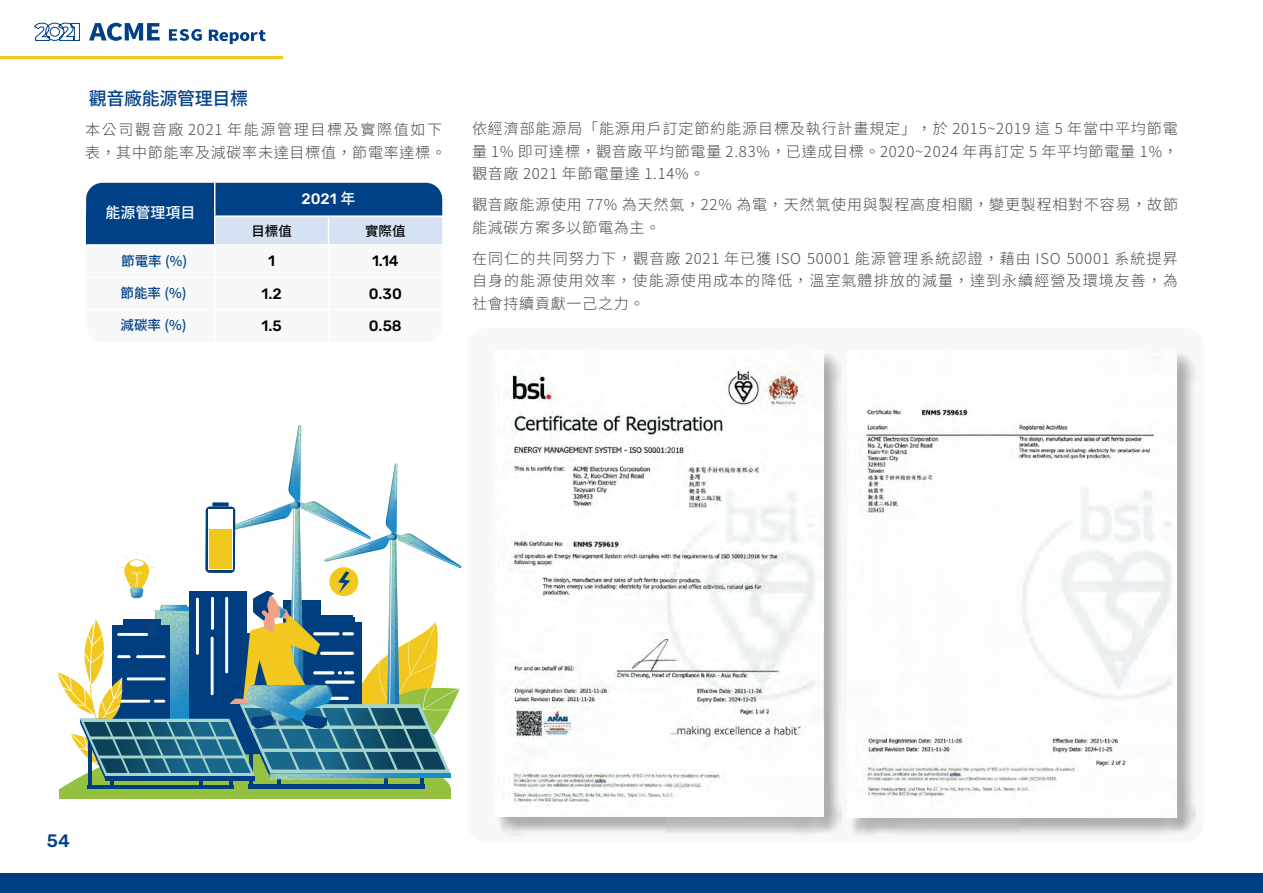
<style>
.page{position:relative;width:1263px;height:893px;background:#fff}
.page>*{position:absolute;margin:0;border:0;box-sizing:border-box;transform-origin:0 0}
.t1{font:500 18px "Noto Sans CJ Ktc";letter-spacing:-.02em;color:#004087}
.t2{font:500 18px "Rubik";color:#003f86}
.t3{font:300 15px/22.5px "Noto Sans CJ Ktc";letter-spacing:.05em;color:#4c4948}
.t4{font:500 15px "Rubik";color:#000}
.t5{font:500 15px "Noto Sans CJ Ktc";color:#fff}
.t6{font:500 15px "Rubik";color:#fff}
.t7{font:500 13.5px "Noto Sans CJ Ktc";color:#004087}
.t8{font:500 13.5px "Noto Sans CJ Ktc";color:#000}
.s1{font-family:"Noto Sans CJ Ktc"}
</style>
<div class="page">
<div style="left:0;top:874px;width:1263px;height:19px;background:#003f86"></div>
<hr style="left:0;top:56px;width:283px;height:2px;background:#f4c91c">
<svg style="left:169px;top:29px;width:33px;height:12px"></svg>
<svg style="left:34px;top:22px;width:46px;height:19px"></svg>
<svg style="left:89px;top:23px;width:71px;height:18px"></svg>
<svg style="left:209px;top:30px;width:57px;height:14px"></svg>
<div style="left:468px;top:328px;width:735px;height:514px;background:#f7f8f8;border-radius:17px"></div>
<div style="left:86px;top:183px;width:356px;height:159px;background:#f7f8f8;border-radius:17px"></div>
<div style="left:59px;top:789px;width:392px;height:9px;background:#95c141"></div>
<svg style="left:57px;top:425px;width:404px;height:364px"></svg>
<img style="left:207px;top:647px;width:137px;height:112px">
<div style="left:496px;top:354px;width:345px;height:481px;background:#000;opacity:.3"></div>
<img style="left:496px;top:354px;width:327px;height:463px">
<div style="left:850px;top:353px;width:345px;height:483px;background:#000;opacity:.3"></div>
<img style="left:850px;top:353px;width:327px;height:464px">
<svg style="left:86px;top:183px;width:356px;height:61px;background:#4272a8"></svg>
<hr style="left:86px;top:244px;width:129px;height:2px;background:#fff">
<hr style="left:215px;top:244px;width:113px;height:2px;background:#fff">
<hr style="left:214px;top:246px;width:1px;height:31px;background:#fff">
<hr style="left:328px;top:244px;width:114px;height:2px;background:#fff">
<hr style="left:328px;top:246px;width:1px;height:31px;background:#fff">
<hr style="left:86px;top:277px;width:129px;height:1px;background:#fff">
<hr style="left:215px;top:277px;width:113px;height:1px;background:#fff">
<hr style="left:214px;top:278px;width:1px;height:31px;background:#fff">
<hr style="left:328px;top:277px;width:114px;height:1px;background:#fff">
<hr style="left:328px;top:278px;width:1px;height:31px;background:#fff">
<hr style="left:86px;top:309px;width:129px;height:1px;background:#fff">
<hr style="left:215px;top:309px;width:113px;height:1px;background:#fff">
<hr style="left:214px;top:310px;width:1px;height:32px;background:#fff">
<hr style="left:328px;top:309px;width:114px;height:1px;background:#fff">
<hr style="left:328px;top:310px;width:1px;height:32px;background:#fff">
<p class="t1" style="left:89px;top:88px;width:161px">觀音廠能源管理目標</p>
<p class="t3" style="left:85px;top:119px;width:362px">本公司觀音廠 2021 年能源管理目標及實際值如下表，其中節能率及減碳率未達目標值，節電率達標。</p>
<p class="t3" style="left:472px;top:118px;width:707px;text-align:justify">依經濟部能源局「能源用戶訂定節約能源目標及執行計畫規定」，於 2015~2019 這 5 年當中平均節電量 1% 即可達標，觀音廠平均節電量 2.83%，已達成目標。2020~2024 年再訂定 5 年平均節電量 1%，觀音廠 2021 年節電量達 1.14%。</p>
<p class="t3" style="left:472px;top:194px;width:707px">觀音廠能源使用 77% 為天然氣，22% 為電，天然氣使用與製程高度相關，變更製程相對不容易，故節能減碳方案多以節電為主。</p>
<p class="t3" style="left:472px;top:247px;width:707px;text-align:justify">在同仁的共同努力下，觀音廠 2021 年已獲 ISO 50001 能源管理系統認證，藉由 ISO 50001 系統提昇自身的能源使用效率，使能源使用成本的降低，溫室氣體排放的減量，達到永續經營及環境友善，為社會持續貢獻一己之力。</p>
<p class="t6" style="left:301px;top:190px;width:56px">2021 <span class="s1">年</span></p>
<p class="t5" style="left:105px;top:204px;width:91px">能源管理項目</p>
<p class="t8" style="left:251px;top:223px;width:42px">目標值</p>
<p class="t8" style="left:365px;top:223px;width:42px">實際值</p>
<p class="t7" style="left:121px;top:254px;width:68px">節電率 (%)</p>
<p class="t4" style="left:268px;top:253px;width:8px">1</p>
<p class="t4" style="left:372px;top:253px;width:28px">1.14</p>
<p class="t7" style="left:121px;top:285px;width:68px">節能率 (%)</p>
<p class="t4" style="left:261px;top:285px;width:22px">1.2</p>
<p class="t4" style="left:369px;top:285px;width:35px">0.30</p>
<p class="t7" style="left:121px;top:318px;width:68px">減碳率 (%)</p>
<p class="t4" style="left:261px;top:318px;width:22px">1.5</p>
<p class="t4" style="left:369px;top:318px;width:34px">0.58</p>
<p class="t2" style="left:47px;top:830px;width:25px">54</p>
</div>
